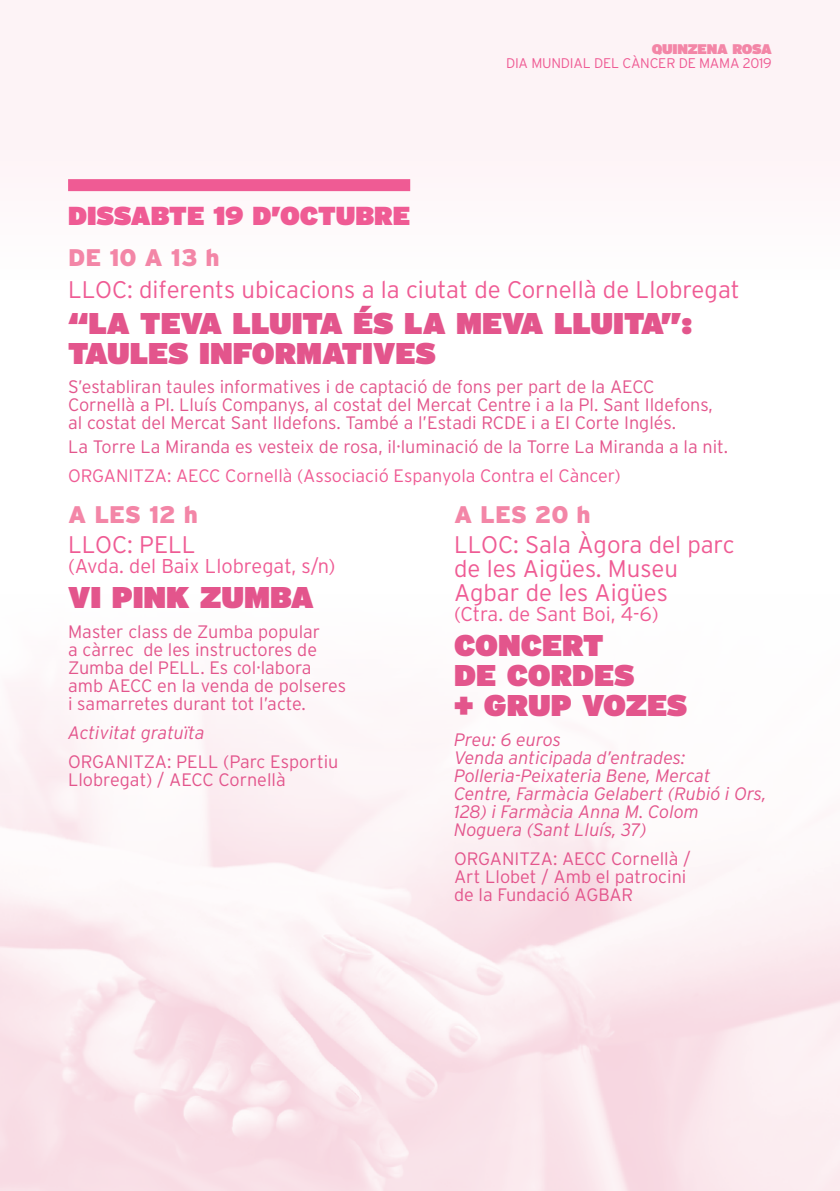
<style>
.page{position:relative;width:840px;height:1191px;background:#fff}
.page>*{position:absolute;margin:0;border:0;box-sizing:border-box;transform-origin:0 0}
.t1{font:900 30px/30px "Interstate";color:#e3558c}
.t2{font:900 26px "Interstate";color:#ef5b94}
.t3{font:300 24px/24px "Interstate";color:#ef5b94}
.t4{font:900 24px "Interstate";color:#f386a7}
.t5{font:300 20px "Interstate";color:#ef5b94}
.t6{font:300 18px/18px "Interstate";color:#e3558c}
.t7{font:italic 300 18px/18px "Interstate";color:#e3558c}
.t8{font:300 18px "Interstate";color:#ef5b94}
.t9{font:300 14px "Interstate";letter-spacing:-.015em;color:#ef5b94}
.t10{font:900 14px "Interstate";letter-spacing:-.015em;color:#f386a7}
</style>
<div class="page">
<div style="left:0;top:0;width:839px;height:283px;background:#fdf3f6"></div>
<div style="left:68px;top:179px;width:342px;height:12px;background:#ef5b94"></div>
<p class="t10" style="left:651px;top:40px;width:122px">QUINZENA ROSA</p>
<p class="t9" style="left:505px;top:55px;width:267px">DIA MUNDIAL DEL CÀNCER DE MAMA 2019</p>
<h2 class="t2" style="left:68px;top:200px;width:343px">DISSABTE 19 D’OCTUBRE</h2>
<h3 class="t4" style="left:68px;top:244px;width:153px">DE 10 A 13 h</h3>
<h3 class="t3" style="left:68px;top:277px;width:673px">LLOC: diferents ubicacions a la ciutat de Cornellà de Llobregat</h3>
<h1 class="t1" style="left:68px;top:307px;width:625px">“LA TEVA LLUITA ÉS LA MEVA LLUITA”:<br>TAULES INFORMATIVES</h1>
<p class="t6" style="left:68px;top:377px;width:646px">S’establiran taules informatives i de captació de fons per part de la AECC<br>Cornellà a Pl. Lluís Companys, al costat del Mercat Centre i a la Pl. Sant Ildefons, al costat del Mercat Sant Ildefons. També a l’Estadi RCDE i a El Corte Inglés.</p>
<p class="t6" style="left:68px;top:437px;width:661px">La Torre La Miranda es vesteix de rosa, il·luminació de la Torre La Miranda a la nit.</p>
<p class="t8" style="left:68px;top:465px;width:554px">ORGANITZA: AECC Cornellà (Associació Espanyola Contra el Càncer)</p>
<h3 class="t4" style="left:68px;top:501px;width:131px">A LES 12 h</h3>
<h3 class="t3" style="left:68px;top:532px;width:129px">LLOC: PELL</h3>
<p class="t5" style="left:68px;top:554px;width:269px">(Avda. del Baix Llobregat, s/n)</p>
<h1 class="t1" style="left:68px;top:582px;width:247px">VI PINK ZUMBA</h1>
<p class="t6" style="left:68px;top:622px;width:279px">Master class de Zumba popular<br>a càrrec de les instructores de<br>Zumba del PELL. Es col·labora amb AECC en la venda de polseres i samarretes durant tot l’acte.</p>
<p class="t7" style="left:68px;top:723px;width:138px">Activitat gratuïta</p>
<p class="t6" style="left:68px;top:753px;width:272px">ORGANITZA: PELL (Parc Esportiu<br>Llobregat) / AECC Cornellà</p>
<h3 class="t4" style="left:454px;top:501px;width:138px">A LES 20 h</h3>
<h3 class="t3" style="left:454px;top:532px;width:282px">LLOC: Sala Àgora del parc de les Aigües. Museu<br>Agbar de les Aigües</h3>
<p class="t5" style="left:454px;top:602px;width:206px">(Ctra. de Sant Boi, 4-6)</p>
<h1 class="t1" style="left:454px;top:630px;width:235px">CONCERT<br>DE CORDES<br>+ GRUP VOZES</h1>
<p class="t7" style="left:454px;top:730px;width:314px">Preu: 6 euros<br>Venda anticipada d’entrades:<br>Polleria-Peixateria Bene, Mercat<br>Centre, Farmàcia Gelabert (Rubió i Ors,<br>128) i Farmàcia Anna M. Colom<br>Noguera (Sant Lluís, 37)</p>
<p class="t6" style="left:454px;top:849px;width:238px">ORGANITZA: AECC Cornellà /<br>Art Llobet / Amb el patrocini de la Fundació AGBAR</p>
</div>
